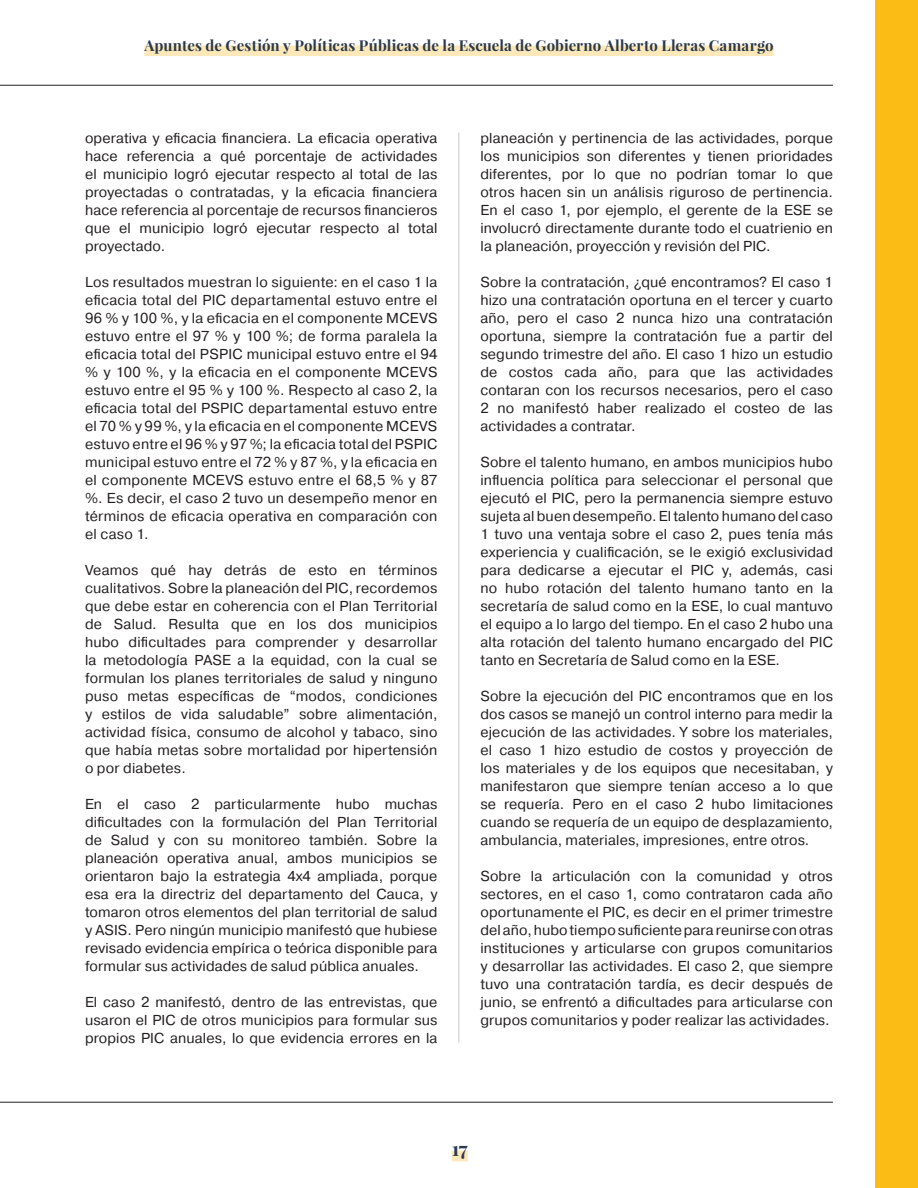
<style>
.page{position:relative;width:918px;height:1188px;background:#fff}
.page>*{position:absolute;margin:0;border:0;box-sizing:border-box;transform-origin:0 0}
.t1{font:700 19.5px "Playfair Display";color:#2a394b}
.t2{font:700 15px "Playfair Display";letter-spacing:.01em;color:#2a394b}
.Cuerpo_de_Texto{font:14.4px/18px "Pragmatica";letter-spacing:.01em;color:#231f20;text-align:justify}
</style>
<div class="page">
<hr style="left:0;top:1102px;width:833px;height:1px;background:#231f20">
<hr style="left:0;top:85px;width:833px;height:1px;background:#231f20">
<div style="left:875px;top:0;width:43px;height:1188px;background:#fbbd15"></div>
<div style="left:452px;top:1151px;width:16px;height:10px;background:#fde8ba"></div>
<div style="left:144px;top:46px;width:630px;height:10px;background:#fde8ba"></div>
<hr style="left:459px;top:132px;width:1px;height:911px;background:#c7c8ca">
<p class="t2" style="left:144px;top:36px;width:631px">Apuntes de Gestión y Políticas Públicas de la Escuela de Gobierno Alberto Lleras Camargo</p>
<p class="Cuerpo_de_Texto" style="left:85px;top:129px;width:354px">operativa y eficacia financiera. La eficacia operativa hace referencia a qué porcentaje de actividades el municipio logró ejecutar respecto al total de las proyectadas o contratadas, y la eficacia financiera hace referencia al porcentaje de recursos financieros que el municipio logró ejecutar respecto al total proyectado.</p>
<p class="Cuerpo_de_Texto" style="left:85px;top:273px;width:354px">Los resultados muestran lo siguiente: en el caso 1 la eficacia total del PIC departamental estuvo entre el 96 % y 100 %, y la eficacia en el componente MCEVS estuvo entre el 97 % y 100 %; de forma paralela la eficacia total del PSPIC municipal estuvo entre el 94 % y 100 %, y la eficacia en el componente MCEVS estuvo entre el 95 % y 100 %. Respecto al caso 2, la eficacia total del PSPIC departamental estuvo entre el 70 % y 99 %, y la eficacia en el componente MCEVS estuvo entre el 96 % y 97 %; la eficacia total del PSPIC municipal estuvo entre el 72 % y 87 %, y la eficacia en el componente MCEVS estuvo entre el 68,5 % y 87 %. Es decir, el caso 2 tuvo un desempeño menor en términos de eficacia operativa en comparación con el caso 1.</p>
<p class="Cuerpo_de_Texto" style="left:85px;top:561px;width:354px">Veamos qué hay detrás de esto en términos cualitativos. Sobre la planeación del PIC, recordemos que debe estar en coherencia con el Plan Territorial de Salud. Resulta que en los dos municipios hubo dificultades para comprender y desarrollar la metodología PASE a la equidad, con la cual se formulan los planes territoriales de salud y ninguno puso metas específicas de “modos, condiciones y estilos de vida saludable” sobre alimentación, actividad física, consumo de alcohol y tabaco, sino que había metas sobre mortalidad por hipertensión o por diabetes.</p>
<p class="Cuerpo_de_Texto" style="left:85px;top:795px;width:354px">En el caso 2 particularmente hubo muchas dificultades con la formulación del Plan Territorial de Salud y con su monitoreo también. Sobre la planeación operativa anual, ambos municipios se orientaron bajo la estrategia 4x4 ampliada, porque esa era la directriz del departamento del Cauca, y tomaron otros elementos del plan territorial de salud y ASIS. Pero ningún municipio manifestó que hubiese revisado evidencia empírica o teórica disponible para formular sus actividades de salud pública anuales.</p>
<p class="Cuerpo_de_Texto" style="left:85px;top:993px;width:354px">El caso 2 manifestó, dentro de las entrevistas, que usaron el PIC de otros municipios para formular sus propios PIC anuales, lo que evidencia errores en la</p>
<p class="Cuerpo_de_Texto" style="left:481px;top:129px;width:354px">planeación y pertinencia de las actividades, porque los municipios son diferentes y tienen prioridades diferentes, por lo que no podrían tomar lo que otros hacen sin un análisis riguroso de pertinencia.<br>En el caso 1, por ejemplo, el gerente de la ESE se involucró directamente durante todo el cuatrienio en la planeación, proyección y revisión del PIC.</p>
<p class="Cuerpo_de_Texto" style="left:481px;top:273px;width:354px">Sobre la contratación, ¿qué encontramos? El caso 1 hizo una contratación oportuna en el tercer y cuarto año, pero el caso 2 nunca hizo una contratación oportuna, siempre la contratación fue a partir del segundo trimestre del año. El caso 1 hizo un estudio de costos cada año, para que las actividades contaran con los recursos necesarios, pero el caso 2 no manifestó haber realizado el costeo de las actividades a contratar.</p>
<p class="Cuerpo_de_Texto" style="left:481px;top:453px;width:354px">Sobre el talento humano, en ambos municipios hubo influencia política para seleccionar el personal que ejecutó el PIC, pero la permanencia siempre estuvo sujeta al buen desempeño. El talento humano del caso 1 tuvo una ventaja sobre el caso 2, pues tenía más experiencia y cualificación, se le exigió exclusividad para dedicarse a ejecutar el PIC y, además, casi no hubo rotación del talento humano tanto en la secretaría de salud como en la ESE, lo cual mantuvo el equipo a lo largo del tiempo. En el caso 2 hubo una alta rotación del talento humano encargado del PIC tanto en Secretaría de Salud como en la ESE.</p>
<p class="Cuerpo_de_Texto" style="left:481px;top:687px;width:354px">Sobre la ejecución del PIC encontramos que en los dos casos se manejó un control interno para medir la ejecución de las actividades. Y sobre los materiales, el caso 1 hizo estudio de costos y proyección de los materiales y de los equipos que necesitaban, y manifestaron que siempre tenían acceso a lo que se requería. Pero en el caso 2 hubo limitaciones cuando se requería de un equipo de desplazamiento, ambulancia, materiales, impresiones, entre otros.</p>
<p class="Cuerpo_de_Texto" style="left:481px;top:867px;width:354px">Sobre la articulación con la comunidad y otros sectores, en el caso 1, como contrataron cada año oportunamente el PIC, es decir en el primer trimestre del año, hubo tiempo suficiente para reunirse con otras instituciones y articularse con grupos comunitarios y desarrollar las actividades. El caso 2, que siempre tuvo una contratación tardía, es decir después de junio, se enfrentó a dificultades para articularse con grupos comunitarios y poder realizar las actividades.</p>
<h1 class="t1" style="left:452px;top:1136px;width:18px">17</h1>
</div>
